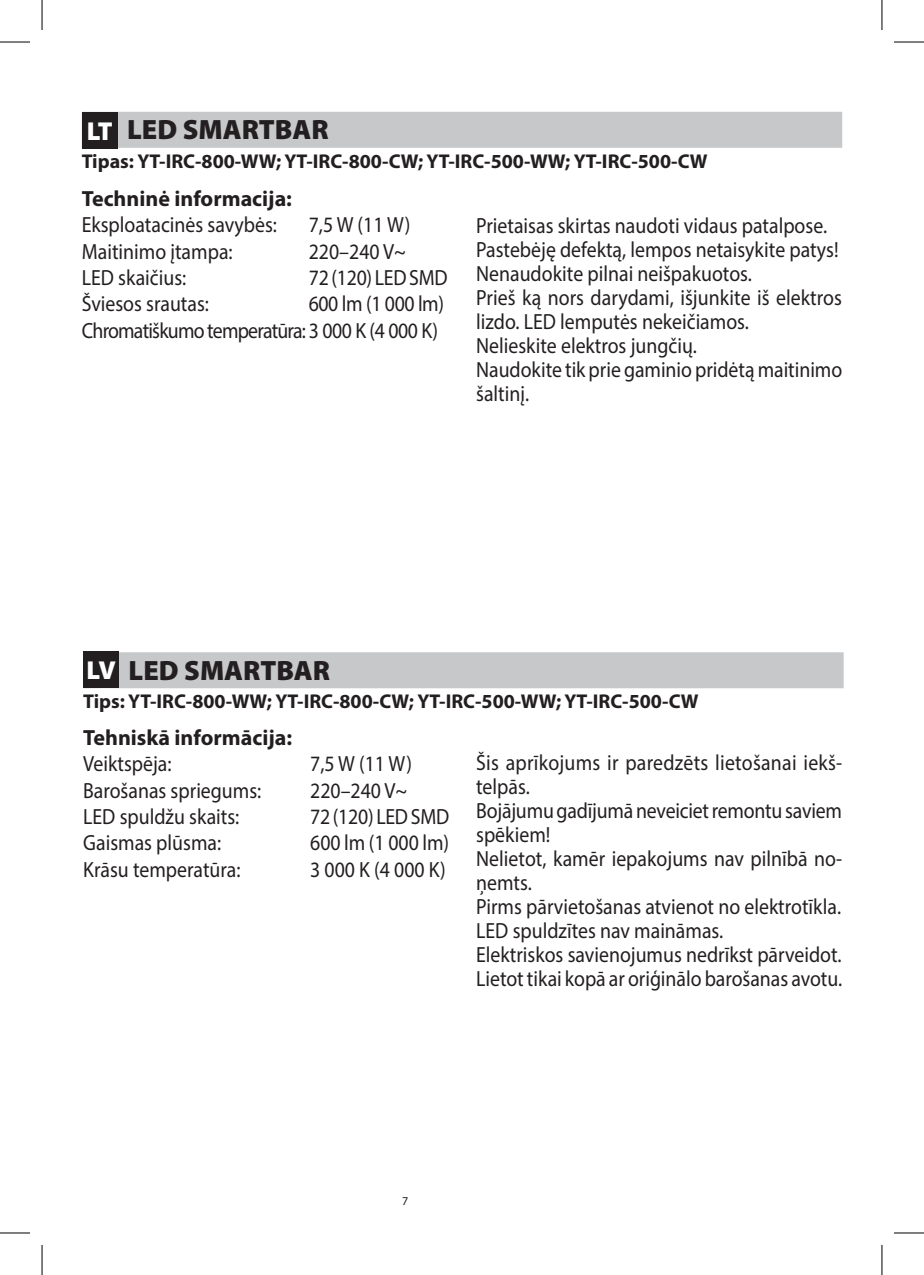
<style>
.page{position:relative;width:924px;height:1275px;background:#fff}
.page>*{position:absolute;margin:0;border:0;box-sizing:border-box;transform-origin:0 0}
.t1{font:900 28px "Myriad Pro";color:#231f20}
.t2{font:900 26px "Myriad Pro";color:#fff}
.t3{font:22px/24px "Myriad Pro";color:#231f20;scale:.9 1}
.t4{font:22px/26.4px "Myriad Pro";letter-spacing:-.04em;color:#231f20;text-align:right;scale:.9 1}
.t5{font:700 22px "Myriad Pro";color:#231f20}
.t6{font:700 20px "Myriad Pro";color:#231f20}
.t7{font:12px "Myriad Pro";color:#231f20}
</style>
<div class="page">
<div style="left:83px;top:652px;width:760px;height:36px;background:#c7c8ca"></div>
<div style="left:83px;top:651px;width:36px;height:37px;background:#231f20"></div>
<div style="left:82px;top:112px;width:759px;height:36px;background:#c7c8ca"></div>
<div style="left:82px;top:113px;width:36px;height:36px;background:#231f20"></div>
<hr style="left:0;top:42px;width:30px;height:1px;background:#000">
<hr style="left:893px;top:42px;width:30px;height:1px;background:#000">
<hr style="left:0;top:1232px;width:30px;height:1px;background:#000">
<hr style="left:893px;top:1232px;width:30px;height:1px;background:#000">
<hr style="left:42px;top:0;width:1px;height:30px;background:#000">
<hr style="left:42px;top:1245px;width:1px;height:30px;background:#000">
<hr style="left:881px;top:0;width:1px;height:30px;background:#000">
<hr style="left:881px;top:1245px;width:1px;height:30px;background:#000">
<p class="t1" style="left:127px;top:111px;width:203px">LED SMARTBAR</p>
<p class="t6" style="left:82px;top:148px;width:627px">Tipas: YT-IRC-800-WW; YT-IRC-800-CW; YT-IRC-500-WW; YT-IRC-500-CW</p>
<p class="t2" style="left:87px;top:114px;width:27px">LT</p>
<p class="t5" style="left:82px;top:184px;width:212px">Techninė informacija:</p>
<p class="t3" style="left:82px;top:212px;width:218px">Eksploatacinės savybės:</p>
<p class="t3" style="left:308px;top:212px;width:115px">7,5 W (11 W)</p>
<p class="t3" style="left:82px;top:239px;width:169px">Maitinimo įtampa:</p>
<p class="t3" style="left:308px;top:239px;width:109px">220–240 V~</p>
<p class="t3" style="left:82px;top:265px;width:118px">LED skaičius:</p>
<p class="t3" style="left:308px;top:265px;width:156px">72 (120) LED SMD</p>
<p class="t3" style="left:82px;top:291px;width:143px">Šviesos srautas:</p>
<p class="t4" style="left:82px;top:290px;width:404px">600 lm (1 000 lm)<br>Chromatiškumo temperatūra: 3 000 K (4 000 K)</p>
<p class="t3" style="left:476px;top:213px;width:408px">Prietaisas skirtas naudoti vidaus patalpose.<br>Pastebėję defektą, lempos netaisykite patys!<br>Nenaudokite pilnai neišpakuotos.<br>Prieš ką nors darydami, išjunkite iš elektros lizdo. LED lemputės nekeičiamos.<br>Nelieskite elektros jungčių.<br>Naudokite tik prie gaminio pridėtą maitinimo šaltinį.</p>
<p class="t1" style="left:128px;top:651px;width:203px">LED SMARTBAR</p>
<p class="t6" style="left:83px;top:688px;width:616px">Tips: YT-IRC-800-WW; YT-IRC-800-CW; YT-IRC-500-WW; YT-IRC-500-CW</p>
<p class="t2" style="left:86px;top:653px;width:31px">LV</p>
<p class="t5" style="left:83px;top:723px;width:210px">Tehniskā informācija:</p>
<p class="t3" style="left:83px;top:751px;width:100px">Veiktspēja:</p>
<p class="t3" style="left:310px;top:751px;width:115px">7,5 W (11 W)</p>
<p class="t3" style="left:83px;top:778px;width:199px">Barošanas spriegums:</p>
<p class="t3" style="left:310px;top:778px;width:109px">220–240 V~</p>
<p class="t3" style="left:83px;top:804px;width:175px">LED spuldžu skaits:</p>
<p class="t3" style="left:310px;top:804px;width:156px">72 (120) LED SMD</p>
<p class="t3" style="left:83px;top:830px;width:155px">Gaismas plūsma:</p>
<p class="t3" style="left:310px;top:830px;width:156px">600 lm (1 000 lm)</p>
<p class="t3" style="left:83px;top:857px;width:176px">Krāsu temperatūra:</p>
<p class="t3" style="left:310px;top:857px;width:152px">3 000 K (4 000 K)</p>
<p class="t3" style="left:476px;top:750px;width:408px">Šis aprīkojums ir paredzēts lietošanai iekš&shy;telpās.<br>Bojājumu gadījumā neveiciet remontu saviem spēkiem!<br>Nelietot, kamēr iepakojums nav pilnībā no&shy;ņemts.<br>Pirms pārvietošanas atvienot no elektrotīkla.<br>LED spuldzītes nav maināmas.<br>Elektriskos savienojumus nedrīkst pārveidot.<br>Lietot tikai kopā ar oriģinālo barošanas avotu.</p>
<p class="t7" style="left:402px;top:1193px;width:8px">7</p>
</div>
